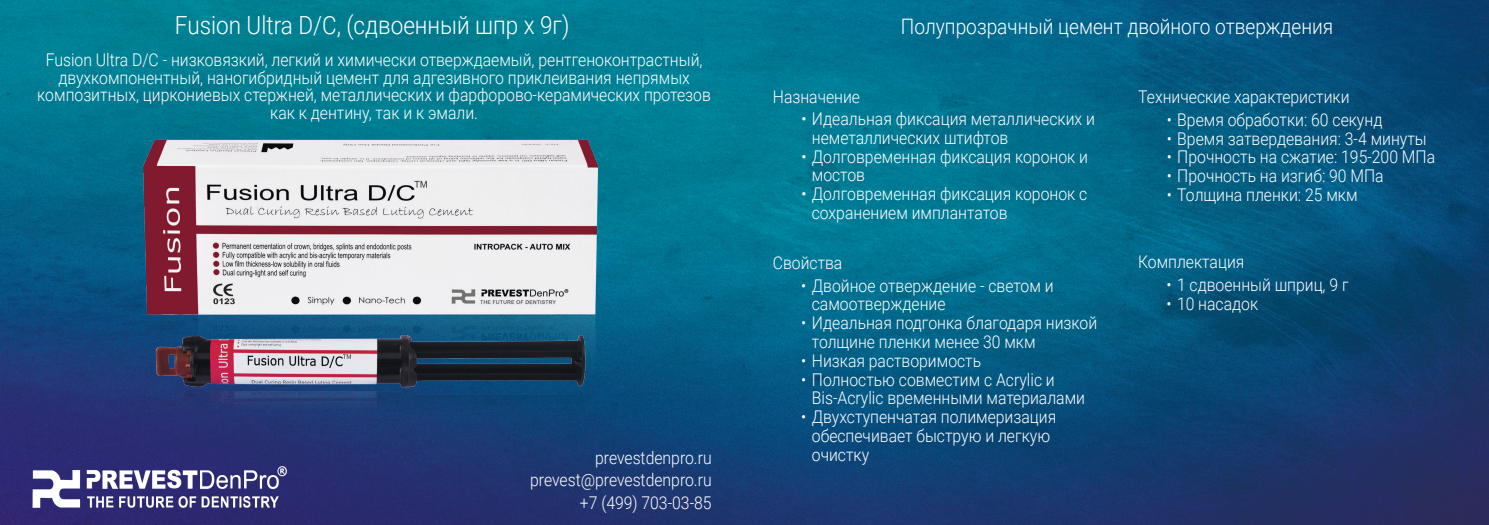
<style>
.page{position:relative;width:1489px;height:525px;background:#fff}
.page>*{position:absolute;margin:0;border:0;box-sizing:border-box;transform-origin:0 0}
.t1{font:300 25px "Roboto";color:#fff;scale:.9 1}
.t2{font:300 21.25px "Roboto";color:#fff;scale:.9 1}
.список1{font:300 17.5px/18.8px "Roboto";color:#fff;scale:.9 1}
.список1-2{font:300 17.5px/18.8px "Roboto";color:#fff}
</style>
<div class="page">
<img style="left:0;top:0;width:1488px;height:524px">
<img style="left:33px;top:465px;width:254px;height:43px">
<img style="left:122px;top:122px;width:494px;height:300px">
<p class="t1" style="left:175px;top:7px;width:440px">Fusion Ultra D/C, (сдвоенный шпр x 9г)</p>
<p class="t2" style="left:901px;top:11px;width:482px">Полупрозрачный цемент двойного отверждения</p>
<p class="список1" style="left:37px;top:51px;width:750px;line-height:17.5px;text-align:center">Fusion Ultra D/C - низковязкий, легкий и химически отверждаемый, рентгеноконтрастный, двухкомпонентный, наногибридный цемент для адгезивного приклеивания непрямых композитных, циркониевых стержней, металлических и фарфорово-керамических протезов как к дентину, так и к эмали.</p>
<p class="список1" style="left:772px;top:86px;width:98px">Назначение</p>
<p class="список1-2" style="left:811px;top:109px;width:284px;text-indent:-11px">• Идеальная фиксация металлических и неметаллических штифтов</p>
<p class="список1-2" style="left:811px;top:146px;width:278px;text-indent:-11px">• Долговременная фиксация коронок и мостов</p>
<p class="список1-2" style="left:811px;top:184px;width:277px;text-indent:-11px">• Долговременная фиксация коронок с сохранением имплантатов</p>
<p class="список1" style="left:772px;top:253px;width:79px">Свойства</p>
<p class="список1" style="left:811px;top:275px;width:270px;text-indent:-11px">• Двойное отверждение - светом и самоотверждение</p>
<p class="список1" style="left:811px;top:313px;width:318px;text-indent:-11px">• Идеальная подгонка благодаря низкой толщине пленки менее 30 мкм</p>
<p class="список1" style="left:801px;top:350px;width:201px">• Низкая растворимость</p>
<p class="список1" style="left:811px;top:369px;width:305px;text-indent:-11px">• Полностью совместим с Acrylic и<br>Bis-Acrylic временными материалами</p>
<p class="список1" style="left:811px;top:406px;width:273px;text-indent:-11px">• Двухступенчатая полимеризация обеспечивает быструю и легкую очистку</p>
<p class="список1" style="left:1138px;top:87px;width:236px">Технические характеристики</p>
<p class="список1" style="left:1166px;top:109px;width:241px">• Время обработки: 60 секунд</p>
<p class="список1" style="left:1166px;top:128px;width:290px">• Время затвердевания: 3-4 минуты</p>
<p class="список1" style="left:1166px;top:147px;width:300px">• Прочность на сжатие: 195-200 МПа</p>
<p class="список1" style="left:1166px;top:166px;width:243px">• Прочность на изгиб: 90 МПа</p>
<p class="список1" style="left:1166px;top:184px;width:213px">• Толщина пленки: 25 мкм</p>
<p class="список1" style="left:1137px;top:252px;width:120px">Комплектация</p>
<p class="список1" style="left:1166px;top:274px;width:204px">• 1 сдвоенный шприц, 9 г</p>
<p class="список1" style="left:1166px;top:293px;width:103px">• 10 насадок</p>
<p class="список1" style="left:530px;top:445px;width:203px;line-height:22.5px;text-align:right">prevestdenpro.ru prevest@prevestdenpro.ru +7 (499) 703-03-85</p>
</div>
